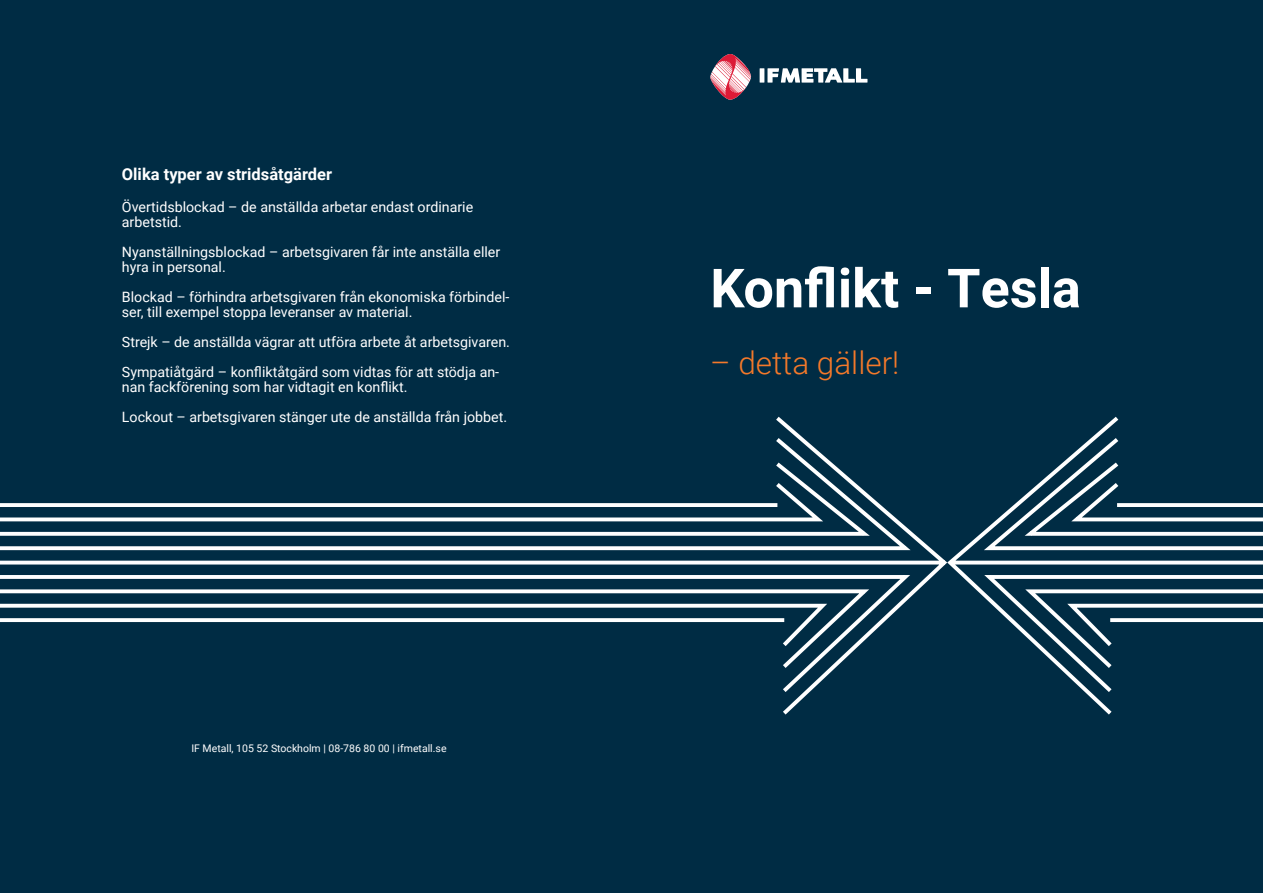
<style>
.page{position:relative;width:1263px;height:893px;background:#002c44}
.page>*{position:absolute;margin:0;border:0;box-sizing:border-box;transform-origin:0 0}
.t1{font:700 54px "Roboto";color:#fff}
.t2{font:300 31.5px "Roboto";color:#f4792a}
.t3{font:700 16.5px "Roboto";color:#fff}
.t4{font:14.25px/15px "Roboto";color:#fff}
.t5{font:10.5px "Roboto";color:#fff}
</style>
<div class="page">
<svg style="left:710px;top:54px;width:41px;height:46px"></svg>
<hr style="left:760px;top:68px;width:4px;height:15px;background:#fff">
<svg style="left:767px;top:68px;width:100px;height:15px"></svg>
<svg style="left:0;top:417px;width:947px;height:297px"></svg>
<svg style="left:947px;top:417px;width:316px;height:297px"></svg>
<p class="t3" style="left:122px;top:163px;width:212px">Olika typer av stridsåtgärder</p>
<p class="t4" style="left:122px;top:198px;width:353px">Övertidsblockad – de anställda arbetar endast ordinarie arbetstid.</p>
<p class="t4" style="left:122px;top:243px;width:380px">Nyanställningsblockad – arbetsgivaren får inte anställa eller hyra in personal.</p>
<p class="t4" style="left:122px;top:288px;width:389px">Blockad – förhindra arbetsgivaren från ekonomiska förbindel&shy;ser, till exempel stoppa leveranser av material.</p>
<p class="t4" style="left:122px;top:326px;width:389px;line-height:30px">Strejk – de anställda vägrar att utföra arbete åt arbetsgivaren.<br>Sympatiåtgärd – konfliktåtgärd som vidtas för att stödja an-</p>
<p class="t4" style="left:122px;top:371px;width:387px;line-height:30px">nan fackförening som har vidtagit en konflikt.<br>Lockout – arbetsgivaren stänger ute de anställda från jobbet.</p>
<p class="t5" style="left:191px;top:741px;width:257px">IF Metall, 105 52 Stockholm | 08-786 80 00 | ifmetall.se</p>
<h1 class="t1" style="left:710px;top:250px;width:372px">Konflikt - Tesla</h1>
<h2 class="t2" style="left:710px;top:341px;width:191px">– detta gäller!</h2>
</div>
